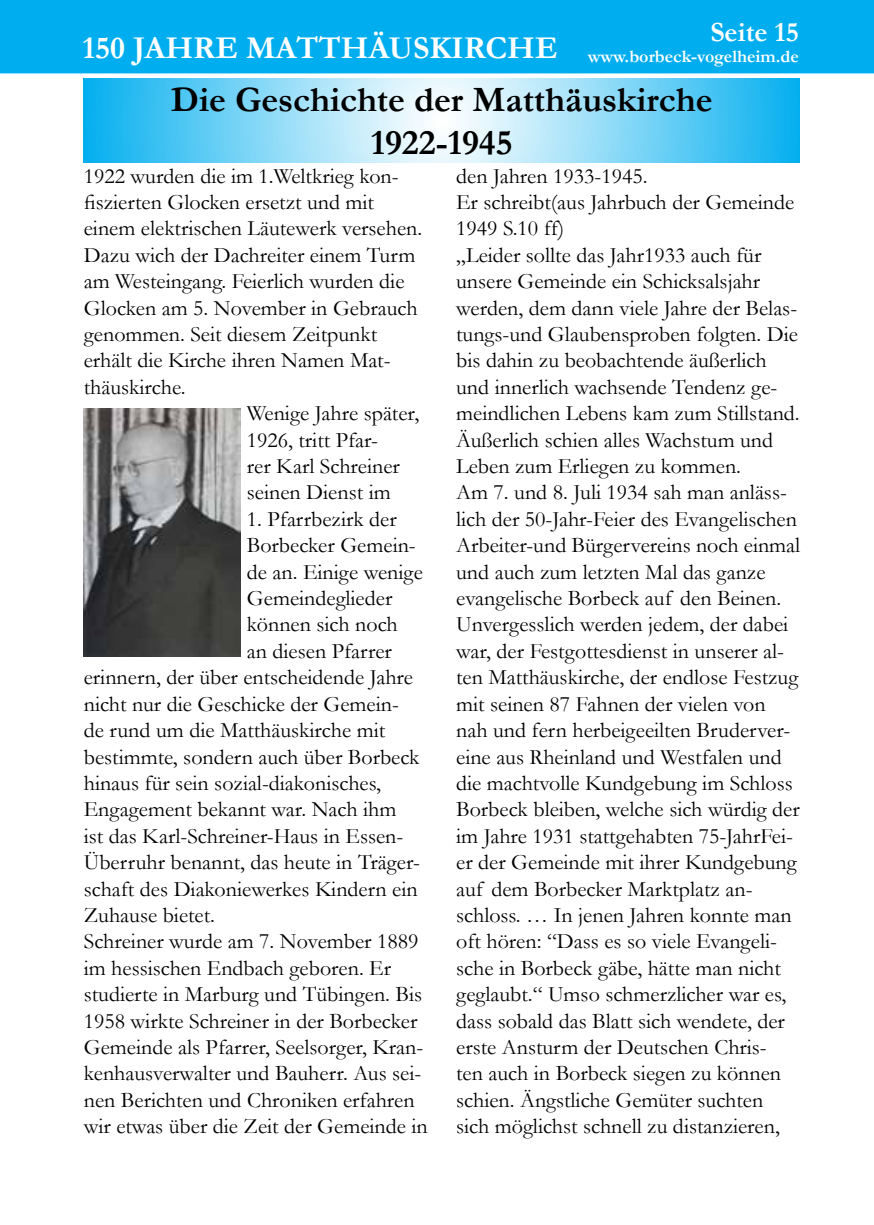
<style>
.page{position:relative;width:874px;height:1225px;background:#fff}
.page>*{position:absolute;margin:0;border:0;box-sizing:border-box;transform-origin:0 0}
.t1{font:700 36px/43.2px "Garamond";color:#000;text-align:center}
.t2{font:700 28px "Garamond";color:#fff}
.t3{font:22px/26.4px "Garamond";color:#000}
.t4{font:700 18px "Garamond";color:#fff}
</style>
<div class="page">
<div style="left:0;top:0;width:873px;height:73px;background:#00aeef"></div>
<svg style="left:83px;top:78px;width:716px;height:85px;background:#85d7f6"></svg>
<img style="left:84px;top:408px;width:156px;height:249px">
<p class="t2" style="left:710px;top:13px;width:90px">Seite 15</p>
<p class="t4" style="left:82px;top:44px;width:717px"><sup>150</sup> <sup>JAHRE</sup> <sup>MATTHÄUSKIRCHE</sup> www.borbeck-vogelheim.de</p>
<h1 class="t1" style="left:171px;top:78px;width:543px">Die Geschichte der Matthäuskirche<br>1922-1945</h1>
<p class="t3" style="left:84px;top:162px;width:316px">1922 wurden die im 1.Weltkrieg kon-</p>
<p class="t3" style="left:84px;top:188px;width:291px">fiszierten Glocken ersetzt und mit</p>
<p class="t3" style="left:84px;top:215px;width:340px">einem elektrischen Läutewerk versehen.</p>
<p class="t3" style="left:84px;top:241px;width:333px">Dazu wich der Dachreiter einem Turm</p>
<p class="t3" style="left:84px;top:267px;width:322px">am Westeingang. Feierlich wurden die</p>
<p class="t3" style="left:84px;top:294px;width:335px">Glocken am 5. November in Gebrauch</p>
<p class="t3" style="left:84px;top:320px;width:295px">genommen. Seit diesem Zeitpunkt</p>
<p class="t3" style="left:84px;top:347px;width:308px">erhält die Kirche ihren Namen Mat-</p>
<p class="t3" style="left:84px;top:373px;width:103px">thäuskirche.</p>
<p class="t3" style="left:247px;top:399px;width:174px">Wenige Jahre später,</p>
<p class="t3" style="left:247px;top:426px;width:132px">1926, tritt Pfar-</p>
<p class="t3" style="left:247px;top:452px;width:154px">rer Karl Schreiner</p>
<p class="t3" style="left:247px;top:479px;width:145px">seinen Dienst im</p>
<p class="t3" style="left:247px;top:505px;width:151px">1. Pfarrbezirk der</p>
<p class="t3" style="left:247px;top:531px;width:170px">Borbecker Gemein-</p>
<p class="t3" style="left:247px;top:558px;width:177px">de an. Einige wenige</p>
<p class="t3" style="left:247px;top:584px;width:147px">Gemeindeglieder</p>
<p class="t3" style="left:247px;top:611px;width:152px">können sich noch</p>
<p class="t3" style="left:247px;top:637px;width:146px">an diesen Pfarrer</p>
<p class="t3" style="left:84px;top:663px;width:330px">erinnern, der über entscheidende Jahre</p>
<p class="t3" style="left:84px;top:690px;width:316px">nicht nur die Geschicke der Gemein-</p>
<p class="t3" style="left:84px;top:716px;width:303px">de rund um die Matthäuskirche mit</p>
<p class="t3" style="left:84px;top:743px;width:337px">bestimmte, sondern auch über Borbeck</p>
<p class="t3" style="left:84px;top:769px;width:298px">hinaus für sein sozial-diakonisches,</p>
<p class="t3" style="left:84px;top:795px;width:314px">Engagement bekannt war. Nach ihm</p>
<p class="t3" style="left:84px;top:822px;width:321px">ist das Karl-Schreiner-Haus in Essen-</p>
<p class="t3" style="left:84px;top:848px;width:337px">Überruhr benannt, das heute in Träger-</p>
<p class="t3" style="left:84px;top:875px;width:335px">schaft des Diakoniewerkes Kindern ein</p>
<p class="t3" style="left:84px;top:901px;width:133px">Zuhause bietet.</p>
<p class="t3" style="left:84px;top:927px;width:336px">Schreiner wurde am 7. November 1889</p>
<p class="t3" style="left:84px;top:954px;width:308px">im hessischen Endbach geboren. Er</p>
<p class="t3" style="left:84px;top:980px;width:340px">studierte in Marburg und Tübingen. Bis</p>
<p class="t3" style="left:84px;top:1007px;width:335px">1958 wirkte Schreiner in der Borbecker</p>
<p class="t3" style="left:84px;top:1033px;width:341px">Gemeinde als Pfarrer, Seelsorger, Kran-</p>
<p class="t3" style="left:84px;top:1059px;width:339px">kenhausverwalter und Bauherr. Aus sei-</p>
<p class="t3" style="left:84px;top:1086px;width:332px">nen Berichten und Chroniken erfahren</p>
<p class="t3" style="left:84px;top:1112px;width:345px">wir etwas über die Zeit der Gemeinde in</p>
<p class="t3" style="left:456px;top:162px;width:345px">den Jahren 1933-1945.<br>Er schreibt(aus Jahrbuch der Gemeinde 1949 S.10 ff)<br>„Leider sollte das Jahr1933 auch für unsere Gemeinde ein Schicksalsjahr werden, dem dann viele Jahre der Belas&shy;tungs-und Glaubensproben folgten. Die bis dahin zu beobachtende äußerlich und innerlich wachsende Tendenz ge&shy;meindlichen Lebens kam zum Stillstand.<br>Äußerlich schien alles Wachstum und Leben zum Erliegen zu kommen.<br>Am 7. und 8. Juli 1934 sah man anläss&shy;lich der 50-Jahr-Feier des Evangelischen Arbeiter-und Bürgervereins noch einmal und auch zum letzten Mal das ganze evangelische Borbeck auf den Beinen.<br>Unvergesslich werden jedem, der dabei war, der Festgottesdienst in unserer al&shy;ten Matthäuskirche, der endlose Festzug mit seinen 87 Fahnen der vielen von nah und fern herbeigeeilten Bruderver&shy;eine aus Rheinland und Westfalen und die machtvolle Kundgebung im Schloss Borbeck bleiben, welche sich würdig der im Jahre 1931 stattgehabten 75-JahrFei&shy;er der Gemeinde mit ihrer Kundgebung auf dem Borbecker Marktplatz an&shy;schloss. … In jenen Jahren konnte man oft hören: “Dass es so viele Evangeli&shy;sche in Borbeck gäbe, hätte man nicht geglaubt.“ Umso schmerzlicher war es, dass sobald das Blatt sich wendete, der erste Ansturm der Deutschen Chris-<br>ten auch in Borbeck siegen zu können schien. Ängstliche Gemüter suchten sich möglichst schnell zu distanzieren,</p>
</div>
